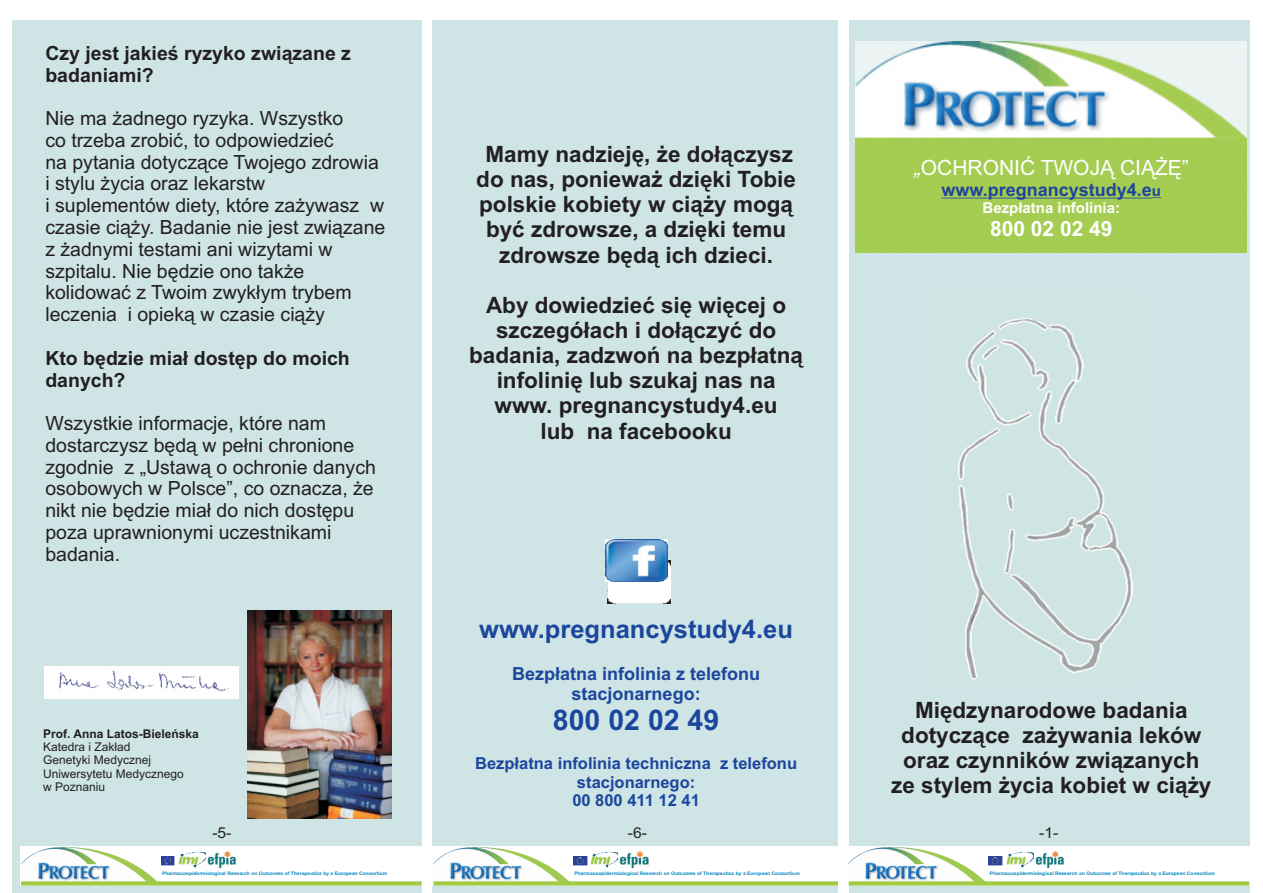
<style>
.page{position:relative;width:1263px;height:893px;background:#fff}
.page>*{position:absolute;margin:0;border:0;box-sizing:border-box;transform-origin:0 0}
.t1{font:700 28.5px "Arial";color:#1c469d}
.t2{font:700 25.5px "Arial";color:#1c469d}
.t3{font:700 22.5px/25.2px "Arial";color:#231f20;text-align:center}
.t4{font:21px "Arial";color:#fff}
.t5{font:700 21px "Arial";color:#fff}
.t6{font:19.5px/21.8px "Arial";color:#231f20}
.t7{font:700 19.5px/21.8px "Arial";color:#231f20}
.t8{font:700 18px/20.1px "Arial";color:#1c469d;text-align:center}
.t9{font:700 18px "Arial";color:#1e459c}
.t10{font:700 16.5px/18.5px "Arial";color:#1c469d;text-align:center}
.t11{font:700 15px "Arial";color:#fff}
.t12{font:15px "Arial";color:#231f20;scale:1.05 1}
.t13{font:12px/13.4px "Arial";color:#231f20}
.t14{font:700 12px "Arial";color:#231f20}
.t15{font:700 4.8px "Arial";color:#0086c3;scale:1.05 1}
.s1{font-style:italic}
.s2{font-size:15px}
</style>
<div class="page">
<div style="left:12px;top:20px;width:1238px;height:873px;background:#cee4e5"></div>
<div style="left:422px;top:10px;width:9px;height:883px;background:#fff"></div>
<img style="left:855px;top:42px;width:391px;height:211px">
<img style="left:608px;top:561px;width:62px;height:42px">
<img style="left:605px;top:539px;width:63px;height:43px">
<img style="left:247px;top:611px;width:145px;height:207px">
<img style="left:44px;top:667px;width:194px;height:31px">
<img style="left:958px;top:318px;width:175px;height:362px">
<div style="left:838px;top:18px;width:11px;height:875px;background:#fff"></div>
<hr style="left:941px;top:198px;width:211px;height:1px;background:#1e459c">
<div style="left:20px;top:846px;width:401px;height:39px;background:#fff"></div>
<img style="left:21px;top:847px;width:136px;height:34px">
<img style="left:179px;top:852px;width:27px;height:16px">
<img style="left:207px;top:851px;width:29px;height:18px">
<img style="left:161px;top:856px;width:14px;height:9px">
<div style="left:21px;top:881px;width:401px;height:5px;background:#a0cb45"></div>
<div style="left:433px;top:846px;width:405px;height:39px;background:#fff"></div>
<img style="left:433px;top:847px;width:136px;height:34px">
<img style="left:590px;top:851px;width:59px;height:18px">
<svg style="left:574px;top:856px;width:13px;height:9px"></svg>
<div style="left:433px;top:881px;width:405px;height:5px;background:#a0cb45"></div>
<div style="left:848px;top:846px;width:401px;height:39px;background:#fff"></div>
<img style="left:849px;top:847px;width:136px;height:34px">
<img style="left:1006px;top:852px;width:28px;height:16px">
<img style="left:1035px;top:851px;width:29px;height:18px">
<svg style="left:989px;top:856px;width:13px;height:9px"></svg>
<div style="left:849px;top:881px;width:400px;height:5px;background:#a0cb45"></div>
<p class="t7" style="left:45px;top:44px;width:307px">Czy jest jakieú ryzyko zwiàzane z badaniami?</p>
<p class="t6" style="left:45px;top:109px;width:341px">Nie ma ýadnego ryzyka. Wszystko<br>co trzeba zrobiã, to odpowiedzieã<br>na pytania dotyczàce Twojego zdrowia i stylu ýycia oraz lekarstw<br>i suplementów diety, które zaýywasz w czasie ciàýy. Badanie nie jest zwiàzane z ýadnymi testami ani wizytami w szpitalu. Nie bædzie ono takýe kolidowaã z Twoim zwykùym trybem leczenia i opiekà w czasie ciàýy</p>
<p class="t7" style="left:45px;top:349px;width:306px">Kto bædzie miaù dostæp do moich danych?</p>
<p class="t6" style="left:45px;top:414px;width:332px">Wszystkie informacje, które nam dostarczysz bædà w peùni chronione zgodnie z „Ustawà o ochronie danych osobowych w Polsce”, co oznacza, ýe nikt nie bædzie miaù do nich dostæpu poza uprawnionymi uczestnikami badania.</p>
<p class="t14" style="left:43px;top:729px;width:157px">Prof. Anna Latos-Bieleñska</p>
<p class="t13" style="left:43px;top:741px;width:142px">Katedra i Zakùad<br>Genetyki Medycznej<br>Uniwersytetu Medycznego w Poznaniu</p>
<p class="t3" style="left:476px;top:144px;width:321px">Mamy nadziejæ, ýe doùàczysz do nas, poniewaý dziæki Tobie polskie kobiety w ciàýy mogà byã zdrowsze, a dziæki temu zdrowsze bædà ich dzieci.</p>
<p class="t3" style="left:469px;top:294px;width:335px">Aby dowiedzieã siæ wiæcej o szczegóùach i doùàczyã do badania, zadzwoñ na bezpùatnà infoliniæ lub szukaj nas na www. pregnancystudy4.eu<br>lub na facebooku</p>
<h2 class="t2" style="left:479px;top:620px;width:315px">www.pregnancystudy4.eu</h2>
<p class="t8" style="left:512px;top:665px;width:250px">Bezpùatna infolinia z telefonu stacjonarnego:</p>
<h1 class="t1" style="left:553px;top:709px;width:168px">800 02 02 49</h1>
<p class="t10" style="left:475px;top:756px;width:323px">Bezpùatna infolinia techniczna z telefonu stacjonarnego:<br>00 800 411 12 41</p>
<p class="t4" style="left:914px;top:160px;width:276px"><span class="s1">„</span>OCHRONIÃ TWOJÀ CIÀÝÆ”</p>
<p class="t11" style="left:982px;top:202px;width:139px">Bezpùatna infolinia:</p>
<p class="t5" style="left:990px;top:220px;width:124px">800 02 02 49</p>
<p class="t9" style="left:941px;top:183px;width:221px">www.pregnancystudy4.e<span class="s2">u</span></p>
<p class="t3" style="left:891px;top:699px;width:322px">Miædzynarodowe badania dotyczàce zaýywania leków oraz czynników zwiàzanych ze stylem ýycia kobiet w ciàýy</p>
<p class="t12" style="left:212px;top:827px;width:20px">-5-</p>
<p class="t12" style="left:628px;top:827px;width:20px">-6-</p>
<p class="t12" style="left:1039px;top:827px;width:20px">-1-</p>
<p class="t15" style="left:162px;top:871px;width:216px">Pharmacoepidermiological Research on Outcomes of Therapeutics by a European Consortium</p>
<p class="t15" style="left:574px;top:871px;width:216px">Pharmacoepidermiological Research on Outcomes of Therapeutics by a European Consortium</p>
<p class="t15" style="left:990px;top:871px;width:216px">Pharmacoepidermiological Research on Outcomes of Therapeutics by a European Consortium</p>
</div>
